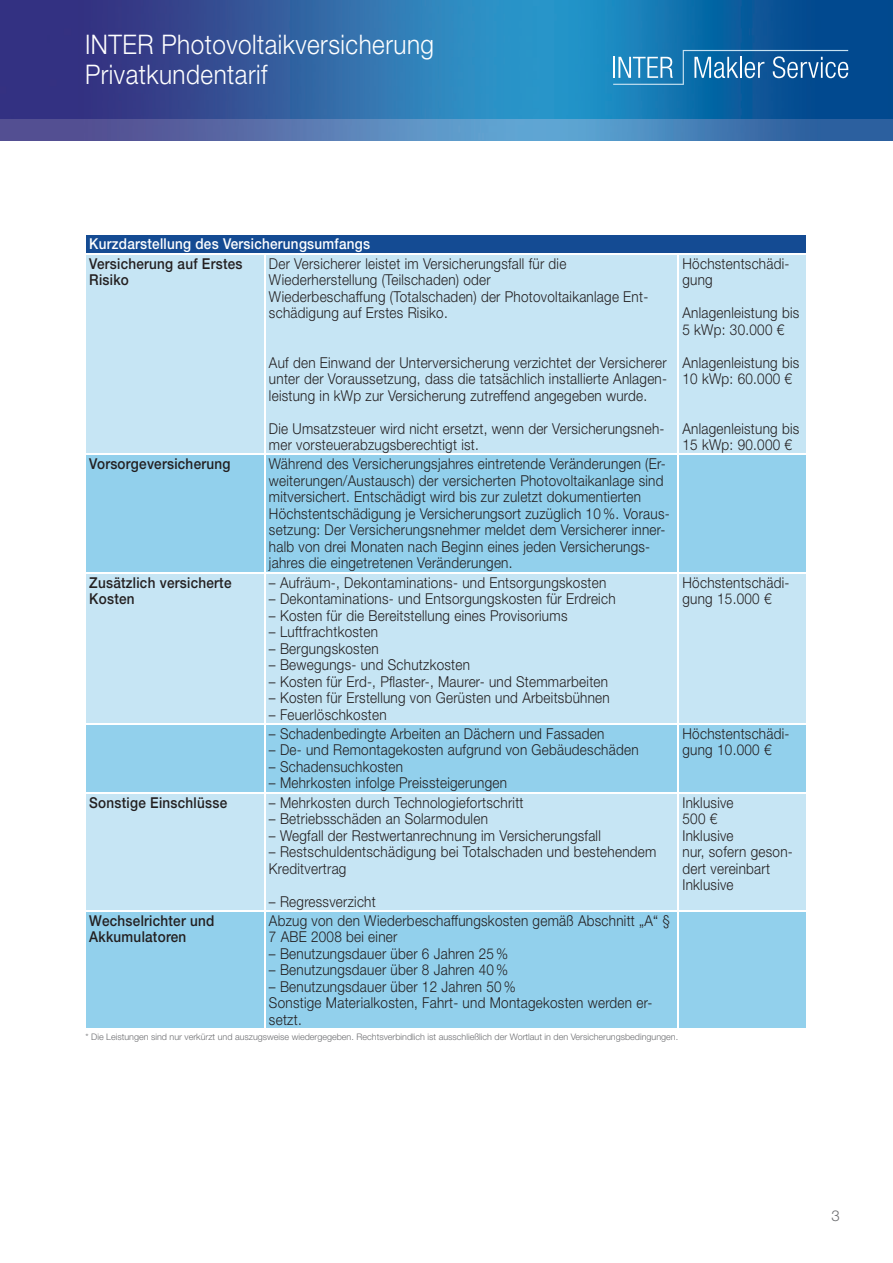
<style>
.page{position:relative;width:893px;height:1263px;background:#fff}
.page>*{position:absolute;margin:0;border:0;box-sizing:border-box;transform-origin:0 0}
.t1{font:300 27px/30px "Helvetica Neue LT Pro";letter-spacing:.02em;color:#fff;scale:.9 1}
.t2{font:300 15px/16.5px "Helvetica Neue LT Pro";letter-spacing:.02em;color:#231f20;scale:.9 1}
.t3{font:500 15px/16.5px "Helvetica Neue LT Pro";letter-spacing:.02em;color:#231f20;scale:.9 1}
.t4{font:500 15px "Helvetica Neue LT Pro";letter-spacing:.02em;color:#fff;scale:.9 1}
.t5{font:300 15px "Helvetica Neue LT Pro";color:#6c6d70}
.t6{font:300 9px "Helvetica Neue LT Pro";color:#6c6d70}
</style>
<div class="page">
<img style="left:0;top:0;width:893px;height:140px">
<div style="left:85px;top:234px;width:722px;height:20px;background:#144b93"></div>
<div style="left:86px;top:255px;width:720px;height:198px;background:#c6e5f4"></div>
<svg style="left:86px;top:455px;width:720px;height:573px;background:#abdaef"></svg>
<hr style="left:264px;top:254px;width:1px;height:200px;background:#fff">
<hr style="left:678px;top:254px;width:1px;height:200px;background:#fff">
<hr style="left:264px;top:455px;width:1px;height:117px;background:#fff">
<hr style="left:678px;top:455px;width:1px;height:117px;background:#fff">
<hr style="left:264px;top:573px;width:1px;height:150px;background:#fff">
<hr style="left:678px;top:573px;width:1px;height:150px;background:#fff">
<hr style="left:264px;top:724px;width:1px;height:68px;background:#fff">
<hr style="left:678px;top:724px;width:1px;height:68px;background:#fff">
<hr style="left:264px;top:793px;width:1px;height:117px;background:#fff">
<hr style="left:678px;top:793px;width:1px;height:117px;background:#fff">
<hr style="left:264px;top:911px;width:1px;height:117px;background:#fff">
<hr style="left:678px;top:911px;width:1px;height:117px;background:#fff">
<hr style="left:85px;top:234px;width:180px;height:1px;background:#fff">
<svg style="left:85px;top:235px;width:1px;height:18px"></svg>
<hr style="left:265px;top:234px;width:413px;height:1px;background:#fff">
<hr style="left:678px;top:234px;width:129px;height:1px;background:#fff">
<svg style="left:806px;top:235px;width:1px;height:18px"></svg>
<hr style="left:85px;top:253px;width:180px;height:1px;background:#fff">
<hr style="left:265px;top:253px;width:413px;height:1px;background:#fff">
<hr style="left:678px;top:253px;width:129px;height:1px;background:#fff">
<hr style="left:85px;top:572px;width:180px;height:1px;background:#fff">
<hr style="left:265px;top:572px;width:413px;height:1px;background:#fff">
<hr style="left:678px;top:572px;width:129px;height:1px;background:#fff">
<hr style="left:85px;top:723px;width:180px;height:1px;background:#fff">
<hr style="left:265px;top:723px;width:413px;height:1px;background:#fff">
<hr style="left:678px;top:723px;width:129px;height:1px;background:#fff">
<hr style="left:85px;top:792px;width:180px;height:1px;background:#fff">
<hr style="left:265px;top:792px;width:413px;height:1px;background:#fff">
<hr style="left:678px;top:792px;width:129px;height:1px;background:#fff">
<hr style="left:85px;top:910px;width:180px;height:1px;background:#fff">
<hr style="left:265px;top:910px;width:413px;height:1px;background:#fff">
<hr style="left:678px;top:910px;width:129px;height:1px;background:#fff">
<svg style="left:613px;top:50px;width:235px;height:35px;background:#377eb2"></svg>
<h1 class="t1" style="left:85px;top:29px;width:389px">INTER Photovoltaikversicherung<br>Privatkundentarif</h1>
<p class="t4" style="left:89px;top:235px;width:314px">Kurzdarstellung des Versicherungsumfangs</p>
<p class="t3" style="left:89px;top:255px;width:172px">Versicherung auf Erstes<br>Risiko</p>
<p class="t2" style="left:269px;top:255px;width:423px">Der Versicherer leistet im Versicherungsfall für die Wiederherstellung (Teilschaden) oder<br>Wiederbeschaffung (Totalschaden) der Photovoltaikanlage Ent&shy;schädigung auf Erstes Risiko.</p>
<p class="t2" style="left:269px;top:354px;width:444px;text-align:justify">Auf den Einwand der Unterversicherung verzichtet der Versicherer unter der Voraussetzung, dass die tatsächlich installierte Anlagen&shy;leistung in kWp zur Versicherung zutreffend angegeben wurde.</p>
<p class="t2" style="left:269px;top:420px;width:441px">Die Umsatzsteuer wird nicht ersetzt, wenn der Versicherungsneh&shy;mer vorsteuerabzugsberechtigt ist.</p>
<p class="t3" style="left:89px;top:456px;width:158px">Vorsorgeversicherung</p>
<p class="t2" style="left:269px;top:455px;width:447px">Während des Versicherungsjahres eintretende Veränderungen (Er&shy;weiterungen/Austausch) der versicherten Photovoltaikanlage sind mitversichert. Entschädigt wird bis zur zuletzt dokumentierten Höchstentschädigung je Versicherungsort zuzüglich 10 %. Voraus&shy;setzung: Der Versicherungsnehmer meldet dem Ver sicherer inner&shy;halb von drei Monaten nach Beginn eines jeden Versicherungs&shy;jahres die eingetretenen Veränderungen.</p>
<p class="t3" style="left:89px;top:574px;width:160px">Zusätzlich versicherte<br>Kosten</p>
<p class="t2" style="left:269px;top:574px;width:376px">– Aufräum-, Dekontaminations- und Entsorgungskosten</p>
<p class="t2" style="left:269px;top:590px;width:387px">– Dekontaminations- und Entsorgungskosten für Erdreich</p>
<p class="t2" style="left:269px;top:607px;width:333px">– Kosten für die Bereitstellung eines Provisoriums</p>
<p class="t2" style="left:269px;top:623px;width:123px">– Luftfrachtkosten</p>
<p class="t2" style="left:269px;top:640px;width:124px">– Bergungskosten</p>
<p class="t2" style="left:269px;top:656px;width:225px">– Bewegungs- und Schutzkosten</p>
<p class="t2" style="left:269px;top:673px;width:378px">– Kosten für Erd-, Pflaster-, Maurer- und Stemmarbeiten</p>
<p class="t2" style="left:269px;top:689px;width:380px">– Kosten für Erstellung von Gerüsten und Arbeitsbühnen</p>
<p class="t2" style="left:269px;top:706px;width:132px">– Feuerlöschkosten</p>
<p class="t2" style="left:269px;top:725px;width:374px">– Schadenbedingte Arbeiten an Dächern und Fassaden</p>
<p class="t2" style="left:269px;top:741px;width:412px">– De- und Remontagekosten aufgrund von Gebäudeschäden</p>
<p class="t2" style="left:269px;top:758px;width:151px">– Schadensuchkosten</p>
<p class="t2" style="left:269px;top:774px;width:266px">– Mehrkosten infolge Preissteigerungen</p>
<p class="t3" style="left:89px;top:794px;width:155px">Sonstige Einschlüsse</p>
<p class="t2" style="left:269px;top:794px;width:284px">– Mehrkosten durch Technologiefortschritt</p>
<p class="t2" style="left:269px;top:810px;width:245px">– Betriebsschäden an Solarmodulen</p>
<p class="t2" style="left:269px;top:827px;width:370px">– Wegfall der Restwertanrechnung im Versicherungsfall</p>
<p class="t2" style="left:269px;top:843px;width:432px">– Restschuldentschädigung bei Totalschaden und bestehendem<br>Kreditvertrag</p>
<p class="t2" style="left:269px;top:893px;width:120px">– Regressverzicht</p>
<p class="t2" style="left:682px;top:255px;width:120px">Höchstentschädi&shy;gung</p>
<p class="t2" style="left:682px;top:304px;width:131px">Anlagenleistung bis<br>5 kWp: 30.000 €</p>
<p class="t2" style="left:682px;top:354px;width:131px">Anlagenleistung bis<br>10 kWp: 60.000 €</p>
<p class="t2" style="left:682px;top:420px;width:131px">Anlagenleistung bis<br>15 kWp: 90.000 €</p>
<p class="t2" style="left:682px;top:574px;width:120px">Höchstentschädi&shy;gung 15.000 €</p>
<p class="t2" style="left:682px;top:725px;width:120px">Höchstentschädi&shy;gung 10.000 €</p>
<p class="t2" style="left:682px;top:794px;width:124px">Inklusive<br>500 €<br>Inklusive<br>nur, sofern geson&shy;dert vereinbart<br>Inklusive</p>
<p class="t3" style="left:89px;top:912px;width:141px">Wechselrichter und<br>Akkumulatoren</p>
<p class="t2" style="left:269px;top:912px;width:447px">Abzug von den Wiederbeschaffungskosten gemäß Abschnitt „A“ §<br>7 ABE 2008 bei einer</p>
<p class="t2" style="left:269px;top:945px;width:267px">– Benutzungsdauer über 6 Jahren 25 %</p>
<p class="t2" style="left:269px;top:961px;width:267px">– Benutzungsdauer über 8 Jahren 40 %</p>
<p class="t2" style="left:269px;top:978px;width:428px">– Benutzungsdauer über 12 Jahren 50 %<br>Sonstige Materialkosten, Fahrt- und Montagekosten werden er&shy;setzt.</p>
<p class="t6" style="left:86px;top:1031px;width:594px">* Die Leistungen sind nur verkürzt und auszugsweise wiedergegeben. Rechtsverbindlich ist ausschließlich der Wortlaut in den Versicherungsbedingungen.</p>
<p class="t5" style="left:831px;top:1206px;width:10px">3</p>
</div>
